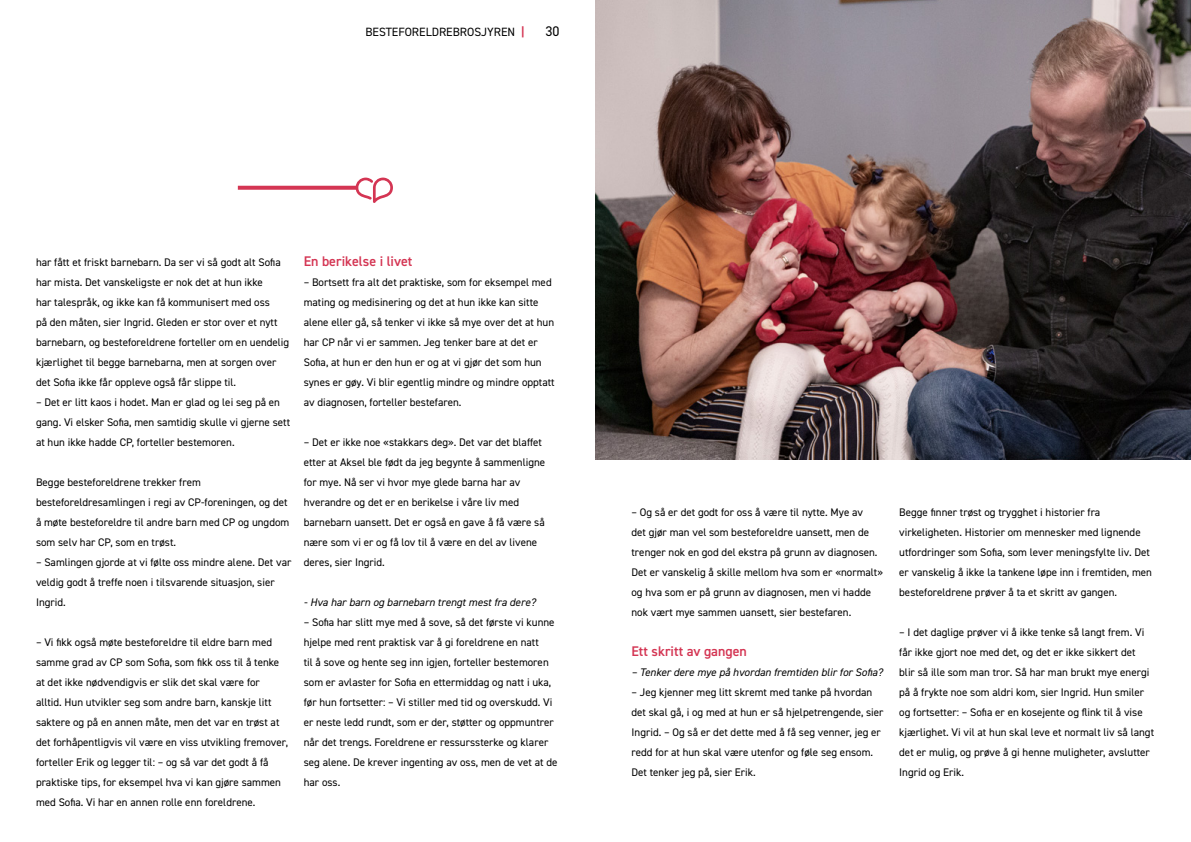
<style>
.page{position:relative;width:1191px;height:842px;background:#fff}
.page>*{position:absolute;margin:0;border:0;box-sizing:border-box;transform-origin:0 0}
.t1{font:600 14px "DIN2014";color:#d43553}
.t2{font:14px "DIN2014";color:#000}
.t3{font:12px "DIN2014";color:#000}
.t4{font:11px/20px "DIN2014";color:#000}
.t5{font:italic 11px "DIN2014";color:#000}
.s1{font-weight:700;color:#d43553}
</style>
<div class="page">
<svg style="left:238px;top:186px;width:118px;height:4px"></svg>
<svg style="left:356px;top:178px;width:37px;height:25px"></svg>
<img style="left:595px;top:0;width:596px;height:459px">
<p class="t3" style="left:365px;top:24px;width:161px">BESTEFORELDREBROSJYREN <span class="s1">|</span></p>
<p class="t2" style="left:545px;top:22px;width:15px">30</p>
<p class="t4" style="left:36px;top:252px;width:255px">har fått et friskt barnebarn. Da ser vi så godt alt Sofia har mista. Det vanskeligste er nok det at hun ikke<br>har talespråk, og ikke kan få kommunisert med oss<br>på den måten, sier Ingrid. Gleden er stor over et nytt barnebarn, og besteforeldrene forteller om en uendelig kjærlighet til begge barnebarna, men at sorgen over det Sofia ikke får oppleve også får slippe til.</p>
<p class="t4" style="left:36px;top:392px;width:256px">– Det er litt kaos i hodet. Man er glad og lei seg på en gang. Vi elsker Sofia, men samtidig skulle vi gjerne sett at hun ikke hadde CP, forteller bestemoren.</p>
<p class="t4" style="left:36px;top:472px;width:255px">Begge besteforeldrene trekker frem besteforeldresamlingen i regi av CP-foreningen, og det å møte besteforeldre til andre barn med CP og ungdom som selv har CP, som en trøst.</p>
<p class="t4" style="left:36px;top:552px;width:257px">– Samlingen gjorde at vi følte oss mindre alene. Det var veldig godt å treffe noen i tilsvarende situasjon, sier<br>Ingrid.</p>
<p class="t4" style="left:36px;top:632px;width:253px">– Vi fikk også møte besteforeldre til eldre barn med samme grad av CP som Sofia, som fikk oss til å tenke at det ikke nødvendigvis er slik det skal være for alltid. Hun utvikler seg som andre barn, kanskje litt saktere og på en annen måte, men det var en trøst at det forhåpentligvis vil være en viss utvikling fremover, forteller Erik og legger til: – og så var det godt å få praktiske tips, for eksempel hva vi kan gjøre sammen med Sofia. Vi har en annen rolle enn foreldrene.</p>
<p class="t1" style="left:304px;top:252px;width:110px">En berikelse i livet</p>
<p class="t4" style="left:304px;top:272px;width:252px">– Bortsett fra alt det praktiske, som for eksempel med mating og medisinering og det at hun ikke kan sitte alene eller gå, så tenker vi ikke så mye over det at hun har CP når vi er sammen. Jeg tenker bare at det er Sofia, at hun er den hun er og at vi gjør det som hun synes er gøy. Vi blir egentlig mindre og mindre opptatt av diagnosen, forteller bestefaren.</p>
<p class="t4" style="left:304px;top:432px;width:243px">– Det er ikke noe «stakkars deg». Det var det blaffet etter at Aksel ble født da jeg begynte å sammenligne for mye. Nå ser vi hvor mye glede barna har av hverandre og det er en berikelse i våre liv med barnebarn uansett. Det er også en gave å få være så nære som vi er og få lov til å være en del av livene deres, sier Ingrid.</p>
<p class="t5" style="left:304px;top:595px;width:233px">- Hva har barn og barnebarn trengt mest fra dere?</p>
<p class="t4" style="left:304px;top:612px;width:255px">– Sofia har slitt mye med å sove, så det første vi kunne hjelpe med rent praktisk var å gi foreldrene en natt<br>til å sove og hente seg inn igjen, forteller bestemoren som er avlaster for Sofia en ettermiddag og natt i uka, før hun fortsetter: – Vi stiller med tid og overskudd. Vi er neste ledd rundt, som er der, støtter og oppmuntrer når det trengs. Foreldrene er ressurssterke og klarer seg alene. De krever ingenting av oss, men de vet at de har oss.</p>
<p class="t4" style="left:631px;top:502px;width:253px">– Og så er det godt for oss å være til nytte. Mye av<br>det gjør man vel som besteforeldre uansett, men de trenger nok en god del ekstra på grunn av diagnosen.<br>Det er vanskelig å skille mellom hva som er «normalt» og hva som er på grunn av diagnosen, men vi hadde nok vært mye sammen uansett, sier bestefaren.</p>
<p class="t1" style="left:631px;top:642px;width:117px">Ett skritt av gangen</p>
<p class="t5" style="left:631px;top:665px;width:253px">– Tenker dere mye på hvordan fremtiden blir for Sofia?</p>
<p class="t4" style="left:631px;top:682px;width:254px">– Jeg kjenner meg litt skremt med tanke på hvordan det skal gå, i og med at hun er så hjelpetrengende, sier Ingrid. – Og så er det dette med å få seg venner, jeg er redd for at hun skal være utenfor og føle seg ensom.<br>Det tenker jeg på, sier Erik.</p>
<p class="t4" style="left:899px;top:502px;width:254px">Begge finner trøst og trygghet i historier fra virkeligheten. Historier om mennesker med lignende utfordringer som Sofia, som lever meningsfylte liv. Det er vanskelig å ikke la tankene løpe inn i fremtiden, men besteforeldrene prøver å ta et skritt av gangen.</p>
<p class="t4" style="left:899px;top:622px;width:256px">– I det daglige prøver vi å ikke tenke så langt frem. Vi får ikke gjort noe med det, og det er ikke sikkert det<br>blir så ille som man tror. Så har man brukt mye energi på å frykte noe som aldri kom, sier Ingrid. Hun smiler og fortsetter: – Sofia er en kosejente og flink til å vise kjærlighet. Vi vil at hun skal leve et normalt liv så langt det er mulig, og prøve å gi henne muligheter, avslutter Ingrid og Erik.</p>
</div>
